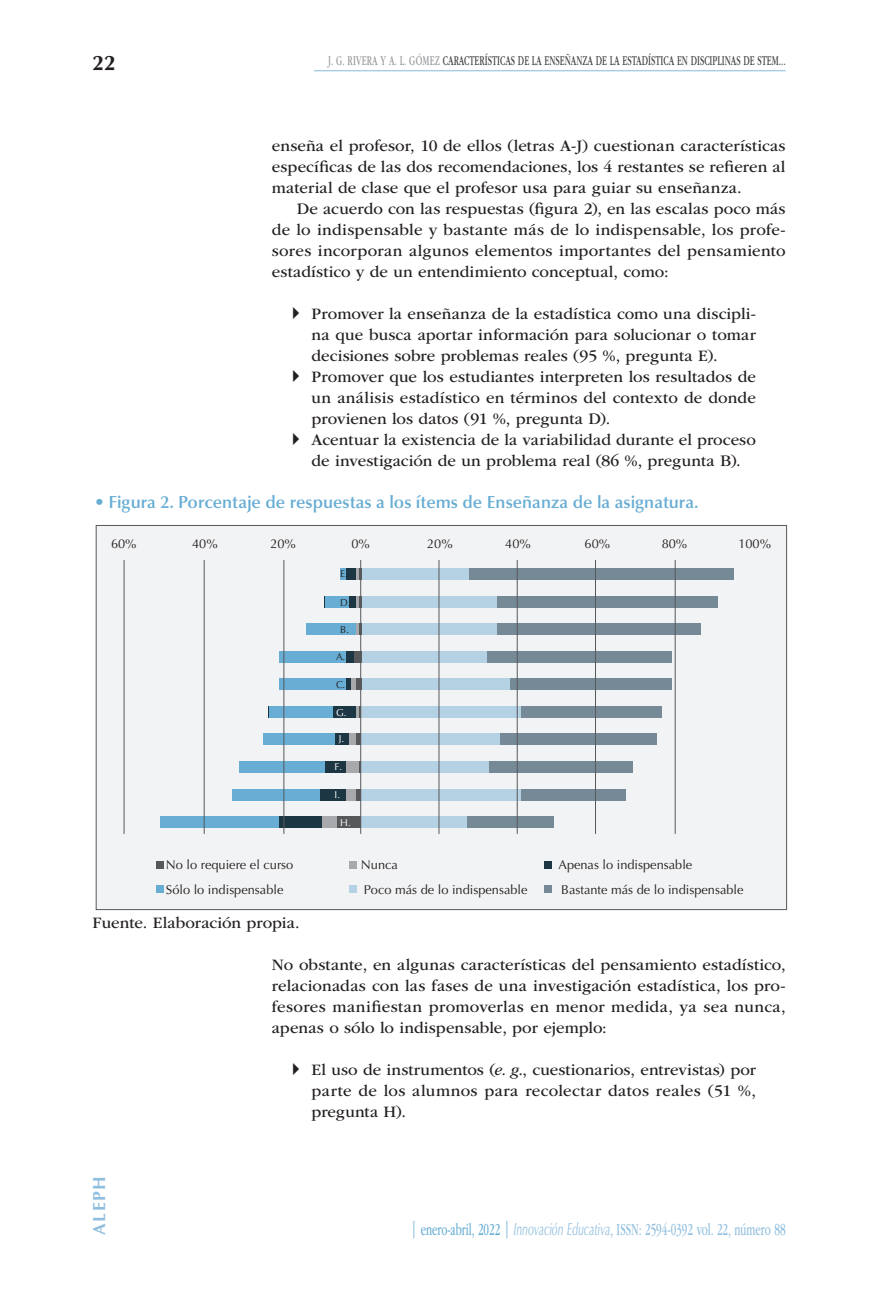
<style>
.page{position:relative;width:893px;height:1290px;background:#fff}
.page>*{position:absolute;margin:0;border:0;box-sizing:border-box;transform-origin:0 0}
.t1{font:700 21px "Optima LT Std";color:#231f20}
.t2{font:17.5px "ITC Garamond Std";color:#8fbede;scale:.6 1}
.t3{font:600 17.5px "Optima LT Std";color:#67add4}
.t4{font:700 17.5px "Optima LT Std";letter-spacing:.1em;color:#8fbede}
._01E_Cuerpo_Resumen{font:16.62px/21px "ITC Garamond Std";letter-spacing:.005em;color:#231f20;text-align:justify}
.t5{font:14px "ITC Garamond Std";color:#3e3e3f;scale:.6 1}
.t6{font:12.78px "Optima LT Std";color:#231f20}
.t7{font:9.97px "Optima LT Std";color:#231f20}
.t8{font:9.97px "Optima LT Std";color:#fff}
.s1{color:#939598}
.s2{font-style:italic}
.s3{color:#67add4}
.s4{font-family:"Optima LT Std";font-style:italic}
</style>
<div class="page">
<hr style="left:314px;top:70px;width:472px;height:1px;background:#88badc">
<div style="left:96px;top:525px;width:691px;height:385px;background:#f2f3f4;border:1px solid #57585a"></div>
<div style="left:156px;top:885px;width:8px;height:8px;background:#67add4"></div>
<div style="left:156px;top:861px;width:8px;height:8px;background:#57585a"></div>
<div style="left:350px;top:885px;width:7px;height:8px;background:#b5d1e4"></div>
<div style="left:350px;top:861px;width:7px;height:8px;background:#a8a9ad"></div>
<div style="left:544px;top:885px;width:7px;height:8px;background:#768997"></div>
<div style="left:544px;top:861px;width:7px;height:8px;background:#1c3743"></div>
<div style="left:340px;top:568px;width:393px;height:11px;background:#768997"></div>
<div style="left:340px;top:568px;width:129px;height:11px;background:#b5d1e4"></div>
<svg style="left:358px;top:568px;width:2px;height:11px"></svg>
<div style="left:340px;top:568px;width:18px;height:11px;background:#a8a9ad"></div>
<div style="left:340px;top:568px;width:16px;height:11px;background:#1c3743"></div>
<div style="left:325px;top:596px;width:393px;height:11px;background:#768997"></div>
<div style="left:325px;top:596px;width:172px;height:11px;background:#b5d1e4"></div>
<div style="left:325px;top:596px;width:36px;height:11px;background:#57585a"></div>
<div style="left:325px;top:596px;width:34px;height:11px;background:#a8a9ad"></div>
<div style="left:325px;top:596px;width:31px;height:11px;background:#1c3743"></div>
<div style="left:307px;top:623px;width:393px;height:11px;background:#768997"></div>
<div style="left:307px;top:623px;width:190px;height:11px;background:#b5d1e4"></div>
<svg style="left:358px;top:623px;width:2px;height:11px"></svg>
<div style="left:307px;top:623px;width:51px;height:11px;background:#a8a9ad"></div>
<div style="left:279px;top:652px;width:392px;height:11px;background:#768997"></div>
<div style="left:279px;top:652px;width:208px;height:11px;background:#b5d1e4"></div>
<div style="left:279px;top:652px;width:82px;height:11px;background:#57585a"></div>
<div style="left:279px;top:652px;width:75px;height:11px;background:#1c3743"></div>
<div style="left:279px;top:679px;width:392px;height:11px;background:#768997"></div>
<div style="left:279px;top:679px;width:231px;height:11px;background:#b5d1e4"></div>
<div style="left:279px;top:679px;width:82px;height:11px;background:#57585a"></div>
<div style="left:279px;top:679px;width:77px;height:11px;background:#a8a9ad"></div>
<div style="left:279px;top:679px;width:72px;height:11px;background:#1c3743"></div>
<div style="left:269px;top:706px;width:392px;height:11px;background:#768997"></div>
<div style="left:269px;top:706px;width:252px;height:11px;background:#b5d1e4"></div>
<div style="left:269px;top:706px;width:92px;height:11px;background:#57585a"></div>
<div style="left:269px;top:706px;width:90px;height:11px;background:#a8a9ad"></div>
<div style="left:269px;top:706px;width:87px;height:11px;background:#1c3743"></div>
<div style="left:264px;top:734px;width:393px;height:11px;background:#768997"></div>
<div style="left:264px;top:734px;width:235px;height:11px;background:#b5d1e4"></div>
<div style="left:264px;top:734px;width:97px;height:11px;background:#57585a"></div>
<div style="left:264px;top:734px;width:92px;height:11px;background:#a8a9ad"></div>
<div style="left:264px;top:734px;width:84px;height:11px;background:#1c3743"></div>
<div style="left:240px;top:762px;width:393px;height:11px;background:#768997"></div>
<div style="left:240px;top:762px;width:249px;height:11px;background:#b5d1e4"></div>
<div style="left:240px;top:762px;width:121px;height:11px;background:#57585a"></div>
<div style="left:240px;top:762px;width:119px;height:11px;background:#a8a9ad"></div>
<div style="left:240px;top:762px;width:106px;height:11px;background:#1c3743"></div>
<div style="left:232px;top:790px;width:394px;height:11px;background:#768997"></div>
<div style="left:232px;top:790px;width:288px;height:11px;background:#b5d1e4"></div>
<div style="left:232px;top:790px;width:129px;height:11px;background:#57585a"></div>
<div style="left:232px;top:790px;width:124px;height:11px;background:#a8a9ad"></div>
<div style="left:232px;top:790px;width:114px;height:11px;background:#1c3743"></div>
<div style="left:160px;top:817px;width:393px;height:11px;background:#768997"></div>
<div style="left:160px;top:817px;width:306px;height:11px;background:#b5d1e4"></div>
<div style="left:160px;top:817px;width:201px;height:11px;background:#57585a"></div>
<div style="left:160px;top:817px;width:177px;height:11px;background:#a8a9ad"></div>
<div style="left:160px;top:817px;width:162px;height:11px;background:#1c3743"></div>
<div style="left:340px;top:568px;width:6px;height:11px;background:#67add4"></div>
<div style="left:325px;top:596px;width:23px;height:11px;background:#67add4"></div>
<div style="left:307px;top:623px;width:49px;height:11px;background:#67add4"></div>
<div style="left:279px;top:652px;width:67px;height:11px;background:#67add4"></div>
<div style="left:279px;top:679px;width:67px;height:11px;background:#67add4"></div>
<div style="left:269px;top:706px;width:63px;height:11px;background:#67add4"></div>
<div style="left:264px;top:734px;width:71px;height:11px;background:#67add4"></div>
<div style="left:240px;top:762px;width:85px;height:11px;background:#67add4"></div>
<div style="left:232px;top:790px;width:88px;height:11px;background:#67add4"></div>
<div style="left:160px;top:817px;width:119px;height:11px;background:#67add4"></div>
<hr style="left:124px;top:560px;width:1px;height:274px;background:#57585a">
<hr style="left:675px;top:560px;width:1px;height:274px;background:#57585a">
<hr style="left:595px;top:560px;width:1px;height:274px;background:#57585a">
<hr style="left:517px;top:560px;width:1px;height:274px;background:#57585a">
<hr style="left:439px;top:560px;width:1px;height:274px;background:#57585a">
<hr style="left:360px;top:560px;width:1px;height:274px;background:#57585a">
<hr style="left:284px;top:560px;width:1px;height:274px;background:#57585a">
<hr style="left:204px;top:560px;width:1px;height:274px;background:#57585a">
<p class="t1" style="left:92px;top:50px;width:25px">22</p>
<p class="t5" style="left:328px;top:53px;width:764px"><span class="s1">J. G. RIVERA Y A. L. GÓMEZ</span> CARACTERÍSTICAS DE LA ENSEÑANZA DE LA ESTADÍSTICA EN DISCIPLINAS DE STEM...</p>
<p class="_01E_Cuerpo_Resumen" style="left:272px;top:135px;width:515px">enseña el profesor, 10 de ellos (letras A-J) cuestionan características específicas de las dos recomendaciones, los 4 restantes se refieren al material de clase que el profesor usa para guiar su enseñanza.</p>
<p class="_01E_Cuerpo_Resumen" style="left:272px;top:198px;width:515px;text-indent:25px">De acuerdo con las respuestas (figura 2), en las escalas poco más de lo indispensable y bastante más de lo indispensable, los profe&shy;sores incorporan algunos elementos importantes del pensamiento estadístico y de un entendimiento conceptual, como:</p>
<p class="_01E_Cuerpo_Resumen" style="left:312px;top:303px;width:446px">Promover la enseñanza de la estadística como una discipli&shy;na que busca aportar información para solucionar o tomar decisiones sobre problemas reales (95 %, pregunta E).</p>
<p class="_01E_Cuerpo_Resumen" style="left:312px;top:366px;width:446px">Promover que los estudiantes interpreten los resultados de un análisis estadístico en términos del contexto de donde provienen los datos (91 %, pregunta D).</p>
<p class="_01E_Cuerpo_Resumen" style="left:312px;top:429px;width:446px">Acentuar la existencia de la variabilidad durante el proceso de investigación de un problema real (86 %, pregunta B).</p>
<p class="t3" style="left:95px;top:492px;width:605px">• Figura 2. Porcentaje de respuestas a los ítems de Enseñanza de la asignatura.</p>
<p class="t6" style="left:111px;top:536px;width:27px">60%</p>
<p class="t6" style="left:192px;top:536px;width:27px">40%</p>
<p class="t6" style="left:270px;top:536px;width:27px">20%</p>
<p class="t6" style="left:351px;top:536px;width:20px">0%</p>
<p class="t6" style="left:427px;top:536px;width:27px">20%</p>
<p class="t6" style="left:505px;top:536px;width:27px">40%</p>
<p class="t6" style="left:585px;top:536px;width:27px">60%</p>
<p class="t6" style="left:662px;top:536px;width:27px">80%</p>
<p class="t6" style="left:738px;top:536px;width:34px">100%</p>
<p class="t7" style="left:340px;top:568px;width:9px">E.</p>
<p class="t7" style="left:340px;top:597px;width:12px">D.</p>
<p class="t7" style="left:340px;top:624px;width:10px">B.</p>
<p class="t6" style="left:166px;top:858px;width:129px">No lo requiere el curso</p>
<p class="t6" style="left:166px;top:882px;width:119px">Sólo lo indispensable</p>
<p class="t7" style="left:336px;top:651px;width:11px">A.</p>
<p class="t7" style="left:336px;top:678px;width:11px">C.</p>
<p class="t8" style="left:336px;top:707px;width:12px">G.</p>
<p class="t8" style="left:339px;top:733px;width:7px">J.</p>
<p class="t8" style="left:335px;top:761px;width:9px">F.</p>
<p class="t8" style="left:335px;top:789px;width:7px">I.</p>
<p class="t8" style="left:340px;top:816px;width:12px">H.</p>
<p class="t6" style="left:361px;top:858px;width:39px">Nunca</p>
<p class="t6" style="left:364px;top:882px;width:165px">Poco más de lo indispensable</p>
<p class="t6" style="left:558px;top:858px;width:135px">Apenas lo indispensable</p>
<p class="t6" style="left:561px;top:882px;width:184px">Bastante más de lo indispensable</p>
<p class="_01E_Cuerpo_Resumen" style="left:92px;top:912px;width:209px">Fuente. Elaboración propia.</p>
<p class="t4" style="left:89px;top:1235px;width:61px;rotate:-90deg">ALEPH</p>
<p class="_01E_Cuerpo_Resumen" style="left:272px;top:954px;width:515px">No obstante, en algunas características del pensamiento estadístico, relacionadas con las fases de una investigación estadística, los pro&shy;fesores manifiestan promoverlas en menor medida, ya sea nunca, apenas o sólo lo indispensable, por ejemplo:</p>
<p class="_01E_Cuerpo_Resumen" style="left:312px;top:1059px;width:446px">El uso de instrumentos (<span class="s2">e. g</span>., cuestionarios, entrevistas) por parte de los alumnos para recolectar datos reales (51 %, pregunta H).</p>
<p class="t2" style="left:411px;top:1220px;width:625px"><span class="s3">| enero-abril, 2022 |</span> <span class="s4">Innovación Educativa</span>, ISSN: 2594-0392 vol. 22, número 88</p>
</div>
